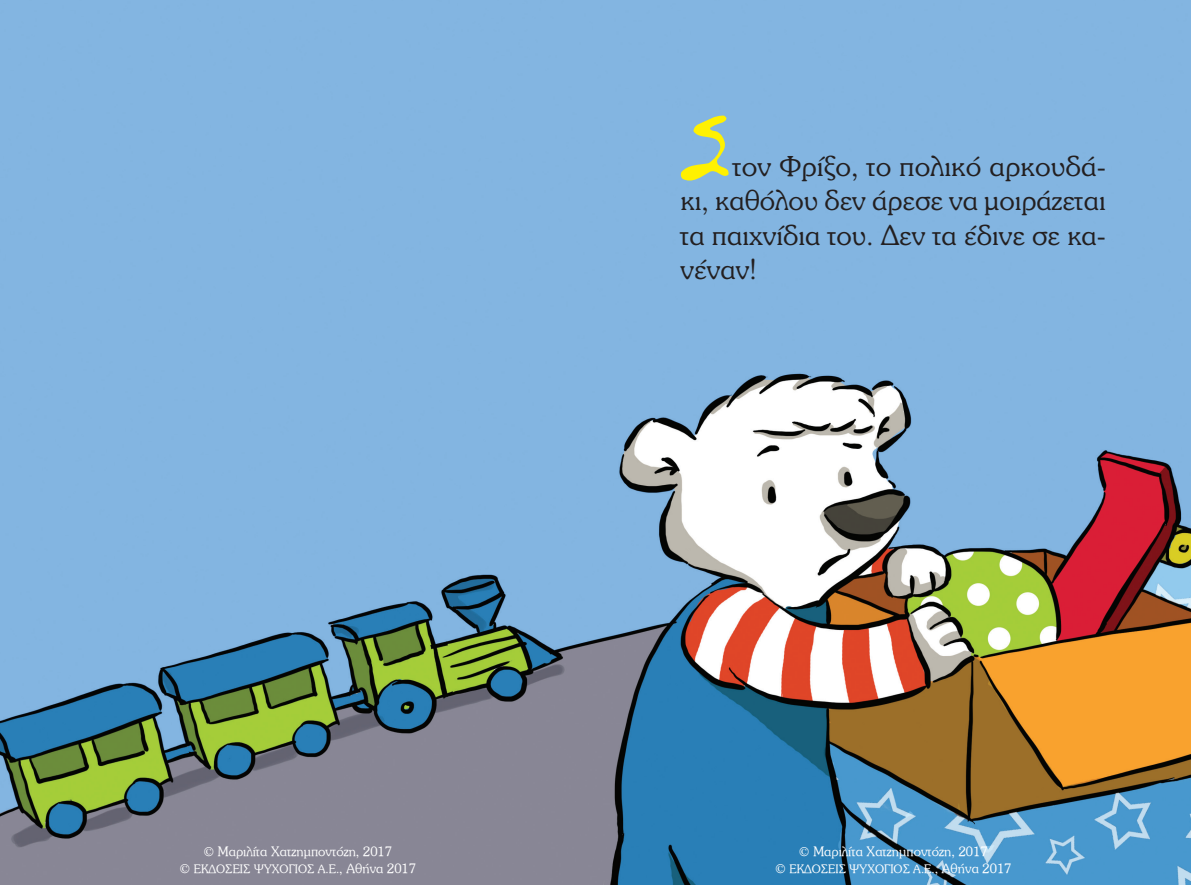
<style>
.page{position:relative;width:1191px;height:885px;background:#fff}
.page>*{position:absolute;margin:0;border:0;box-sizing:border-box;transform-origin:0 0}
.keimeno{font:90px "PF Liberissima";color:#fff101}
.keimeno-2{font:300 30px/34.5px "UB Souvenir";letter-spacing:-.005em;color:#231f20;text-align:justify}
.Parts{font:300 14.25px "UB Souvenir";color:#fff}
.Parts-2{font:300 12.75px "UB Souvenir";color:#fff}
.s1{font-size:14.25px}
</style>
<div class="page">
<img style="left:0;top:0;width:1191px;height:884px">
<p class="Parts" style="left:203px;top:843px;width:190px">© Μαριλίτα Χατζημποντόζη, 2017</p>
<p class="Parts-2" style="left:179px;top:862px;width:238px"><span class="s1">©</span> ΕΚΔΟΣΕΙΣ ΨΥΧΟΓΙΟΣ Α.Ε.<span class="s1">, Αθήνα 2017</span></p>
<p class="keimeno" style="left:680px;top:92px;width:54px">Σ</p>
<p class="keimeno-2" style="left:680px;top:149px;width:427px;text-indent:52px">τον Φρίξο, το πολικό αρκουδά&shy;κι, καθόλου δεν άρεσε να μοιράζεται τα παιχνίδια του. Δεν τα έδινε σε κα&shy;νέναν!</p>
<p class="Parts" style="left:799px;top:843px;width:190px">© Μαριλίτα Χατζημποντόζη, 2017</p>
<p class="Parts-2" style="left:775px;top:862px;width:238px"><span class="s1">©</span> ΕΚΔΟΣΕΙΣ ΨΥΧΟΓΙΟΣ Α.Ε.<span class="s1">, Αθήνα 2017</span></p>
</div>
